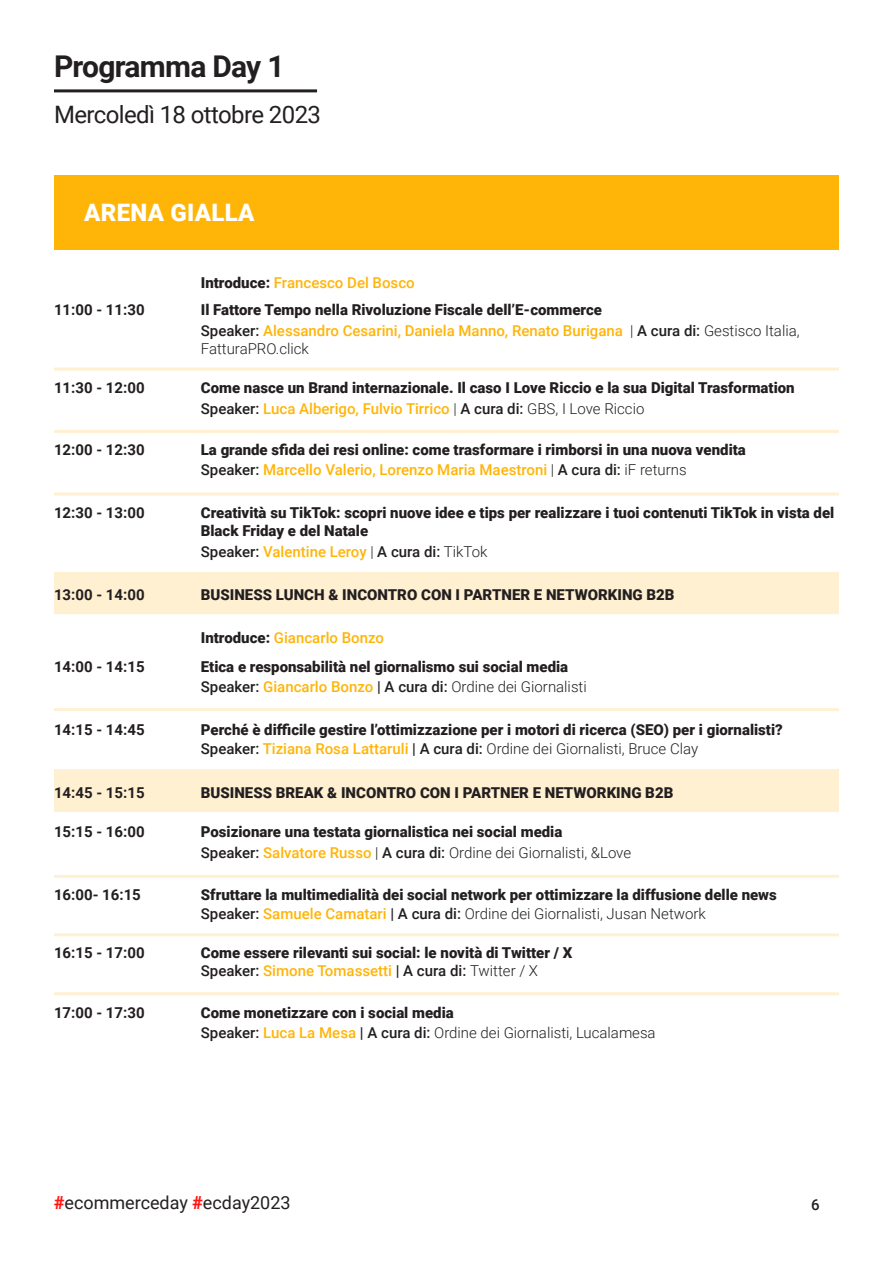
<style>
.page{position:relative;width:893px;height:1263px;background:#fff}
.page>*{position:absolute;margin:0;border:0;box-sizing:border-box;transform-origin:0 0}
.t1{font:700 30px "Roboto";letter-spacing:-.025em;color:#231f20}
.t2{font:24px "Roboto";letter-spacing:-.025em;color:#231f20}
.t3{font:900 24px "Roboto";letter-spacing:.01em;color:#fff}
.t4{font:18px "Roboto";color:#231f20}
.t5{font:900 15px/18px "Roboto";color:#231f20}
.t6{font:300 15px "Roboto";color:#231f20}
.t7{font:500 15px/18px "Roboto";color:#ffb508}
.t8{font:700 15px "Roboto";color:#231f20}
.t9{font:500 15px "Roboto";color:#231f20}
.s1{font-weight:900;color:#231f20}
.s2{color:#231f20}
.s3{font-weight:300;color:#231f20}
.s4{color:#ffb508}
.s5{font-weight:300}
.s6{font-weight:500}
.s7{font-weight:500;color:#ffb508}
.s8{font-weight:900;color:#ff1616}
</style>
<div class="page">
<div style="left:54px;top:175px;width:785px;height:75px;background:#ffb508"></div>
<div style="left:54px;top:572px;width:785px;height:41px;background:#fff0d2"></div>
<div style="left:54px;top:769px;width:785px;height:42px;background:#fff0d2"></div>
<hr style="left:54px;top:89px;width:263px;height:3px;background:#231f20">
<hr style="left:54px;top:367px;width:785px;height:3px;background:#fff0d2">
<hr style="left:54px;top:492px;width:785px;height:3px;background:#fff0d2">
<hr style="left:54px;top:708px;width:785px;height:3px;background:#fff0d2">
<hr style="left:54px;top:933px;width:785px;height:3px;background:#fff0d2">
<hr style="left:54px;top:430px;width:785px;height:3px;background:#fff0d2">
<hr style="left:54px;top:611px;width:785px;height:3px;background:#fff0d2">
<hr style="left:54px;top:809px;width:785px;height:3px;background:#fff0d2">
<hr style="left:54px;top:875px;width:785px;height:3px;background:#fff0d2">
<hr style="left:54px;top:992px;width:785px;height:3px;background:#fff0d2">
<p class="t1" style="left:54px;top:45px;width:232px">Programma Day 1</p>
<p class="t2" style="left:54px;top:97px;width:269px">Mercoledì 18 ottobre 2023</p>
<p class="t3" style="left:84px;top:196px;width:172px">ARENA GIALLA</p>
<p class="t7" style="left:201px;top:273px;width:215px"><span class="s1">Introduce:</span> Francesco Del Bosco</p>
<p class="t8" style="left:54px;top:300px;width:92px">11:00 - 11:30</p>
<p class="t5" style="left:201px;top:301px;width:403px">Il Fattore Tempo nella Rivoluzione Fiscale dell’E-commerce</p>
<p class="t7" style="left:201px;top:321px;width:600px"><span class="s2">Speaker:</span> Alessandro Cesarini, Daniela Manno, Renato Burigana <span class="s3">|</span> <span class="s2">A cura di:</span> <span class="s3">Gestisco Italia,<br>FatturaPRO.click</span></p>
<p class="t8" style="left:54px;top:377px;width:92px">11:30 - 12:00</p>
<p class="t5" style="left:201px;top:378px;width:595px">Come nasce un Brand internazionale. Il caso I Love Riccio e la sua Digital Trasformation</p>
<p class="t7" style="left:201px;top:399px;width:445px"><span class="s2">Speaker:</span> Luca Alberigo, Fulvio Tirrico <span class="s3">|</span> <span class="s2">A cura di:</span> <span class="s3">GBS, I Love Riccio</span></p>
<p class="t8" style="left:54px;top:439px;width:92px">12:00 - 12:30</p>
<p class="t5" style="left:201px;top:440px;width:547px">La grande sfida dei resi online: come trasformare i rimborsi in una nuova vendita</p>
<p class="t7" style="left:201px;top:460px;width:487px"><span class="s2">Speaker:</span> Marcello Valerio, Lorenzo Maria Maestroni <span class="s3">|</span> <span class="s2">A cura di:</span> <span class="s3">iF returns</span></p>
<p class="t8" style="left:54px;top:502px;width:92px">12:30 - 13:00</p>
<p class="t5" style="left:201px;top:503px;width:635px">Creatività su TikTok: scopri nuove idee e tips per realizzare i tuoi contenuti TikTok in vista del<br>Black Friday e del Natale</p>
<p class="t9" style="left:201px;top:541px;width:288px">Speaker: <span class="s4">Valentine Leroy</span> <span class="s5">|</span> A cura di: <span class="s5">TikTok</span></p>
<p class="t8" style="left:54px;top:584px;width:92px">13:00 - 14:00</p>
<p class="t5" style="left:201px;top:585px;width:475px">BUSINESS LUNCH &amp; INCONTRO CON I PARTNER E NETWORKING B2B</p>
<p class="t7" style="left:201px;top:628px;width:185px"><span class="s1">Introduce:</span> Giancarlo Bonzo</p>
<p class="t8" style="left:54px;top:656px;width:92px">14:00 - 14:15</p>
<p class="t5" style="left:201px;top:657px;width:369px">Etica e responsabilità nel giornalismo sui social media</p>
<p class="t6" style="left:201px;top:676px;width:387px"><span class="s6">Speaker:</span> <span class="s7">Giancarlo Bonzo</span> <span class="s6">| A cura di:</span> Ordine dei Giornalisti</p>
<p class="t8" style="left:54px;top:719px;width:92px">14:15 - 14:45</p>
<p class="t5" style="left:201px;top:720px;width:583px">Perché è difficile gestire l’ottimizzazione per i motori di ricerca (SEO) per i giornalisti?</p>
<p class="t6" style="left:201px;top:738px;width:499px"><span class="s6">Speaker:</span> <span class="s7">Tiziana Rosa Lattaruli</span> <span class="s6">| A cura di:</span> Ordine dei Giornalisti, Bruce Clay</p>
<p class="t8" style="left:54px;top:782px;width:92px">14:45 - 15:15</p>
<p class="t5" style="left:201px;top:783px;width:474px">BUSINESS BREAK &amp; INCONTRO CON I PARTNER E NETWORKING B2B</p>
<p class="t8" style="left:54px;top:821px;width:92px">15:15 - 16:00</p>
<p class="t5" style="left:201px;top:822px;width:363px">Posizionare una testata giornalistica nei social media</p>
<p class="t6" style="left:201px;top:842px;width:432px"><span class="s6">Speaker:</span> <span class="s7">Salvatore Russo</span> | <span class="s6">A cura di:</span> Ordine dei Giornalisti, &amp;Love</p>
<p class="t8" style="left:54px;top:884px;width:88px">16:00- 16:15</p>
<p class="t5" style="left:201px;top:885px;width:577px">Sfruttare la multimedialità dei social network per ottimizzare la diffusione delle news</p>
<p class="t6" style="left:201px;top:903px;width:507px"><span class="s6">Speaker:</span> <span class="s7">Samuele Camatari</span> <span class="s6">| A cura di:</span> Ordine dei Giornalisti, Jusan Network</p>
<p class="t8" style="left:54px;top:942px;width:92px">16:15 - 17:00</p>
<p class="t5" style="left:201px;top:943px;width:373px">Come essere rilevanti sui social: le novità di Twitter / X</p>
<p class="t9" style="left:201px;top:960px;width:339px">Speaker: <span class="s4">Simone Tomassetti</span> | A cura di: <span class="s5">Twitter / X</span></p>
<p class="t8" style="left:54px;top:1002px;width:92px">17:00 - 17:30</p>
<p class="t5" style="left:201px;top:1003px;width:254px">Come monetizzare con i social media</p>
<p class="t6" style="left:201px;top:1022px;width:456px"><span class="s6">Speaker:</span> <span class="s7">Luca La Mesa</span> <span class="s6">| A cura di:</span> Ordine dei Giornalisti, Lucalamesa</p>
<p class="t4" style="left:54px;top:1190px;width:238px"><span class="s8">#</span>ecommerceday <span class="s8">#</span>ecday2023</p>
<p class="t9" style="left:811px;top:1194px;width:10px">6</p>
</div>
